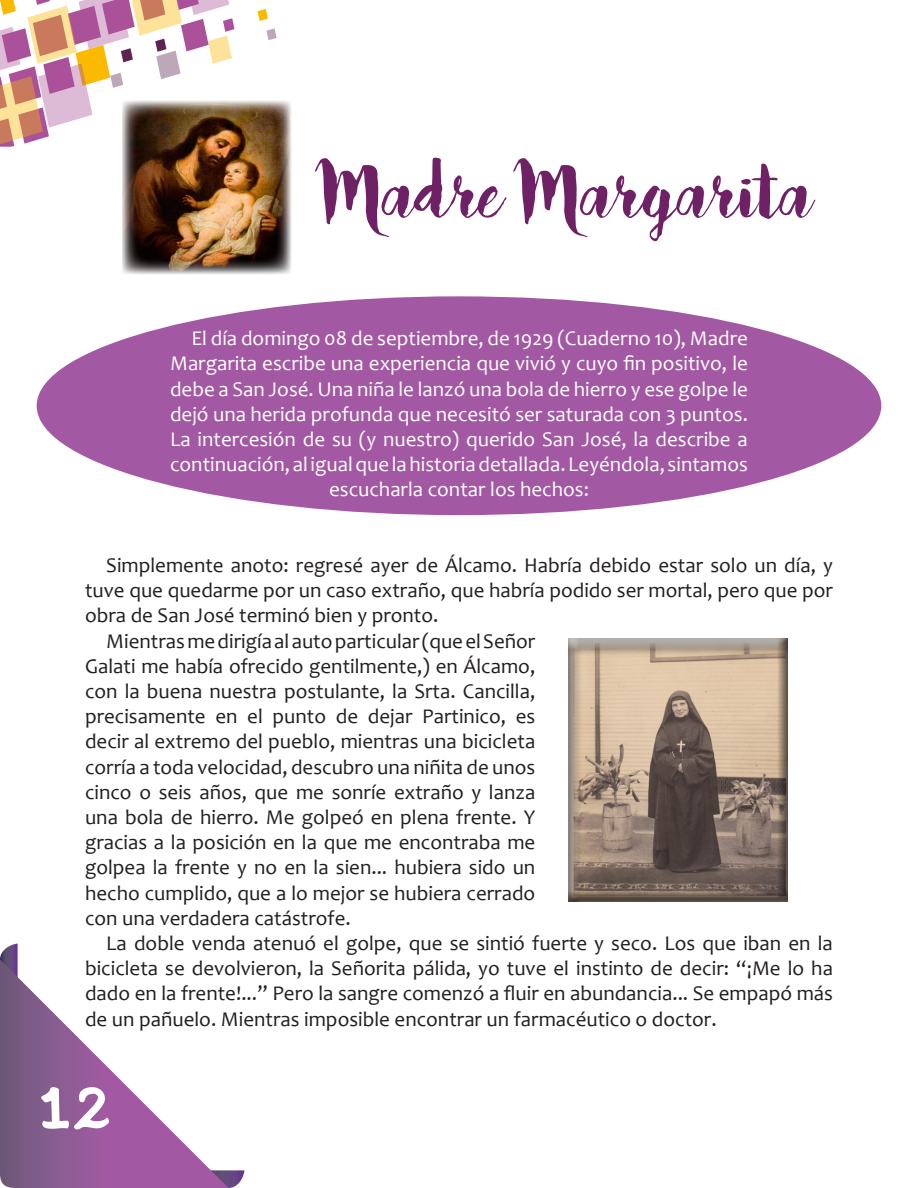
<style>
.page{position:relative;width:918px;height:1188px;background:#fff}
.page>*{position:absolute;margin:0;border:0;box-sizing:border-box;transform-origin:0 0}
.Títulos{font:90px "Bakery";color:#6f2166}
.t1{font:700 54px "Waltograph UI";color:#fff}
.t2{font:21px/25.2px "Candara";color:#231f20;text-align:justify}
.t3{font:21px "Candara";color:#fff}
</style>
<div class="page">
<svg style="left:258px;top:9px;width:10px;height:12px"></svg>
<svg style="left:266px;top:28px;width:11px;height:12px"></svg>
<svg style="left:0;top:0;width:235px;height:147px"></svg>
<svg style="left:0;top:944px;width:18px;height:15px"></svg>
<svg style="left:229px;top:1170px;width:15px;height:18px"></svg>
<svg style="left:0;top:959px;width:229px;height:229px"></svg>
<div style="left:37px;top:296px;width:844px;height:219px;background:#a358a3;border-radius:50%"></div>
<div style="left:566px;top:639px;width:222px;height:263px;background:#231f20;opacity:.75"></div>
<div style="left:121px;top:100px;width:173px;height:198px;background:#fff;opacity:.75"></div>
<p class="Títulos" style="left:323px;top:134px;width:492px">Madre Margarita</p>
<p class="t3" style="left:191px;top:325px;width:558px">El día domingo 08 de septiembre, de 1929 (Cuaderno 10), Madre</p>
<p class="t3" style="left:170px;top:350px;width:579px">Margarita escribe una experiencia que vivió y cuyo fin positivo, le</p>
<p class="t3" style="left:170px;top:376px;width:579px">debe a San José. Una niña le lanzó una bola de hierro y ese golpe le</p>
<p class="t3" style="left:170px;top:401px;width:579px">dejó una herida profunda que necesitó ser saturada con 3 puntos.</p>
<p class="t3" style="left:170px;top:426px;width:579px">La intercesión de su (y nuestro) querido San José, la describe a</p>
<p class="t3" style="left:170px;top:451px;width:579px">continuación, al igual que la historia detallada. Leyéndola, sintamos</p>
<p class="t3" style="left:329px;top:476px;width:261px">escucharla contar los hechos:</p>
<p class="t2" style="left:85px;top:552px;width:749px;text-indent:21px">Simplemente anoto: regresé ayer de Álcamo. Habría debido estar solo un día, y tuve que quedarme por un caso extraño, que habría podido ser mortal, pero que por obra de San José terminó bien y pronto.</p>
<p class="t2" style="left:85px;top:628px;width:452px;text-indent:21px">Mientras me dirigía al auto particular (que el Señor Galati me había ofrecido gentilmente,) en Álcamo, con la buena nuestra postulante, la Srta. Cancilla, precisamente en el punto de dejar Partinico, es decir al extremo del pueblo, mientras una bicicleta corría a toda velocidad, descubro una niñita de unos cinco o seis años, que me sonríe extraño y lanza una bola de hierro. Me golpeó en plena frente. Y gracias a la posición en la que me encontraba me golpea la frente y no en la sien... hubiera sido un hecho cumplido, que a lo mejor se hubiera cerrado con una verdadera catástrofe.</p>
<p class="t2" style="left:85px;top:930px;width:749px;text-indent:21px">La doble venda atenuó el golpe, que se sintió fuerte y seco. Los que iban en la bicicleta se devolvieron, la Señorita pálida, yo tuve el instinto de decir: “¡Me lo ha dado en la frente!...” Pero la sangre comenzó a fluir en abundancia... Se empapó más de un pañuelo. Mientras imposible encontrar un farmacéutico o doctor.</p>
<h2 class="t1" style="left:35px;top:1077px;width:77px">12</h2>
</div>
